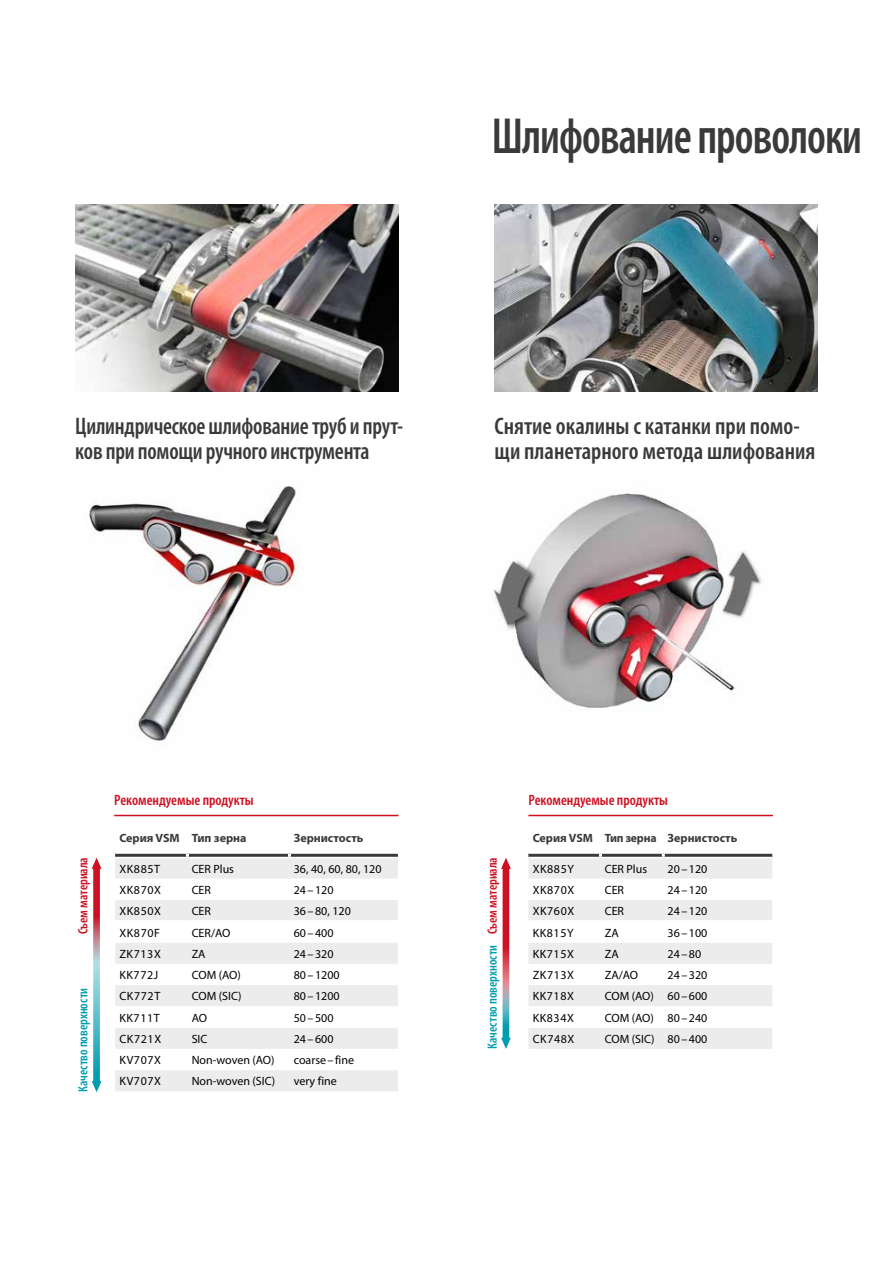
<style>
.page{position:relative;width:893px;height:1263px;background:#fff}
.page>*{position:absolute;margin:0;border:0;box-sizing:border-box;transform-origin:0 0}
.t1{font:600 condensed 51px "Myriad Pro";letter-spacing:-.02em;color:#3a3a39;scale:.9 1}
.t2{font:600 condensed 24px/25.5px "Myriad Pro";letter-spacing:-.01em;color:#3a3a39;scale:.95 1}
.t3{font:600 condensed 24px/25.5px "Myriad Pro";letter-spacing:-.01em;color:#3a3a39}
.t4{font:600 condensed 15px "Myriad Pro";color:#cd1022}
.t5{font:600 condensed 13.5px "Myriad Pro";color:#009db0}
.t6{font:600 condensed 13.5px "Myriad Pro";color:#cd1022}
.t7{font:12px "Myriad Pro";color:#000}
.t8{font:700 12px "Myriad Pro";color:#3a3a39}
</style>
<div class="page">
<img style="left:493px;top:493px;width:269px;height:218px">
<img style="left:89px;top:486px;width:210px;height:255px">
<img style="left:75px;top:204px;width:323px;height:187px">
<img style="left:495px;top:204px;width:323px;height:187px">
<hr style="left:528px;top:815px;width:245px;height:1px;background:#cd1022">
<svg style="left:501px;top:858px;width:10px;height:191px"></svg>
<svg style="left:92px;top:858px;width:10px;height:234px"></svg>
<div style="left:528px;top:858px;width:244px;height:191px;background:#ececec"></div>
<svg style="left:528px;top:879px;width:244px;height:149px"></svg>
<hr style="left:771px;top:879px;width:2px;height:21px;background:#fff">
<svg style="left:528px;top:853px;width:244px;height:4px"></svg>
<hr style="left:528px;top:920px;width:72px;height:2px;background:#fff">
<hr style="left:600px;top:920px;width:63px;height:2px;background:#fff">
<hr style="left:663px;top:920px;width:109px;height:2px;background:#fff">
<hr style="left:114px;top:815px;width:284px;height:1px;background:#cd1022">
<div style="left:115px;top:858px;width:283px;height:233px;background:#ececec"></div>
<svg style="left:115px;top:879px;width:283px;height:191px"></svg>
<hr style="left:397px;top:879px;width:2px;height:21px;background:#fff">
<svg style="left:115px;top:853px;width:283px;height:4px"></svg>
<hr style="left:115px;top:920px;width:72px;height:2px;background:#fff">
<hr style="left:187px;top:920px;width:102px;height:2px;background:#fff">
<hr style="left:289px;top:920px;width:109px;height:2px;background:#fff">
<h1 class="t1" style="left:492px;top:108px;width:413px">Шлифование проволоки</h1>
<h2 class="t2" style="left:75px;top:413px;width:347px">Цилиндрическое шлифование труб и прут&shy;ков при помощи ручного инструмента</h2>
<h2 class="t3" style="left:495px;top:413px;width:322px">Снятие окалины с катанки при помо&shy;щи планетарного метода шлифования</h2>
<p class="t6" style="left:76px;top:934px;width:79px;rotate:-90deg">Съем материала</p>
<p class="t5" style="left:76px;top:1092px;width:106px;rotate:-90deg">Качество поверхности</p>
<p class="t4" style="left:114px;top:791px;width:141px">Рекомендуемые продукты</p>
<p class="t8" style="left:119px;top:830px;width:129px">Серия VSM Тип зерна</p>
<p class="t8" style="left:294px;top:830px;width:71px">Зернистость</p>
<p class="t7" style="left:119px;top:862px;width:42px">XK885T</p>
<p class="t7" style="left:192px;top:862px;width:44px">CER Plus</p>
<p class="t7" style="left:294px;top:862px;width:89px">36, 40, 60, 80, 120</p>
<p class="t7" style="left:119px;top:882px;width:43px">XK870X</p>
<p class="t7" style="left:192px;top:882px;width:21px">CER</p>
<p class="t7" style="left:294px;top:882px;width:41px">24–120</p>
<p class="t7" style="left:119px;top:903px;width:43px">XK850X</p>
<p class="t7" style="left:192px;top:903px;width:21px">CER</p>
<p class="t7" style="left:294px;top:903px;width:59px">36–80, 120</p>
<p class="t7" style="left:119px;top:925px;width:42px">XK870F</p>
<p class="t7" style="left:192px;top:925px;width:40px">CER/AO</p>
<p class="t7" style="left:294px;top:925px;width:41px">60–400</p>
<p class="t7" style="left:119px;top:946px;width:43px">ZK713X</p>
<p class="t7" style="left:192px;top:946px;width:15px">ZA</p>
<p class="t7" style="left:294px;top:946px;width:41px">24–320</p>
<p class="t7" style="left:119px;top:967px;width:40px">KK772J</p>
<p class="t7" style="left:192px;top:967px;width:51px">COM (AO)</p>
<p class="t7" style="left:294px;top:967px;width:47px">80–1200</p>
<p class="t7" style="left:119px;top:989px;width:42px">CK772T</p>
<p class="t7" style="left:192px;top:989px;width:51px">COM (SIC)</p>
<p class="t7" style="left:294px;top:989px;width:47px">80–1200</p>
<p class="t7" style="left:119px;top:1010px;width:42px">KK711T</p>
<p class="t7" style="left:192px;top:1010px;width:17px">AO</p>
<p class="t7" style="left:294px;top:1010px;width:41px">50–500</p>
<p class="t7" style="left:119px;top:1031px;width:43px">CK721X</p>
<p class="t7" style="left:192px;top:1031px;width:17px">SIC</p>
<p class="t7" style="left:294px;top:1031px;width:41px">24–600</p>
<p class="t7" style="left:119px;top:1052px;width:43px">KV707X</p>
<p class="t7" style="left:192px;top:1052px;width:84px">Non-woven (AO)</p>
<p class="t7" style="left:294px;top:1052px;width:62px">coarse–fine</p>
<p class="t7" style="left:119px;top:1074px;width:43px">KV707X</p>
<p class="t7" style="left:192px;top:1074px;width:85px">Non-woven (SIC)</p>
<p class="t7" style="left:294px;top:1074px;width:45px">very fine</p>
<p class="t6" style="left:485px;top:934px;width:79px;rotate:-90deg">Съем материала</p>
<p class="t5" style="left:485px;top:1049px;width:106px;rotate:-90deg">Качество поверхности</p>
<p class="t4" style="left:529px;top:791px;width:141px">Рекомендуемые продукты</p>
<p class="t8" style="left:533px;top:830px;width:206px">Серия VSM Тип зерна Зернистость</p>
<p class="t7" style="left:533px;top:862px;width:43px">XK885Y</p>
<p class="t7" style="left:605px;top:862px;width:44px">CER Plus</p>
<p class="t7" style="left:668px;top:862px;width:41px">20–120</p>
<p class="t7" style="left:533px;top:882px;width:43px">XK870X</p>
<p class="t7" style="left:605px;top:882px;width:21px">CER</p>
<p class="t7" style="left:668px;top:882px;width:41px">24–120</p>
<p class="t7" style="left:533px;top:903px;width:43px">XK760X</p>
<p class="t7" style="left:605px;top:903px;width:21px">CER</p>
<p class="t7" style="left:668px;top:903px;width:41px">24–120</p>
<p class="t7" style="left:533px;top:925px;width:42px">KK815Y</p>
<p class="t7" style="left:605px;top:925px;width:15px">ZA</p>
<p class="t7" style="left:668px;top:925px;width:41px">36–100</p>
<p class="t7" style="left:533px;top:946px;width:43px">KK715X</p>
<p class="t7" style="left:605px;top:946px;width:15px">ZA</p>
<p class="t7" style="left:668px;top:946px;width:35px">24–80</p>
<p class="t7" style="left:533px;top:967px;width:43px">ZK713X</p>
<p class="t7" style="left:605px;top:967px;width:35px">ZA/AO</p>
<p class="t7" style="left:668px;top:967px;width:41px">24–320</p>
<p class="t7" style="left:533px;top:989px;width:43px">KK718X</p>
<p class="t7" style="left:605px;top:989px;width:104px">COM (AO) 60–600</p>
<p class="t7" style="left:533px;top:1010px;width:43px">KK834X</p>
<p class="t7" style="left:605px;top:1010px;width:104px">COM (AO) 80–240</p>
<p class="t7" style="left:533px;top:1031px;width:43px">CK748X</p>
<p class="t7" style="left:605px;top:1031px;width:104px">COM (SIC) 80–400</p>
</div>
